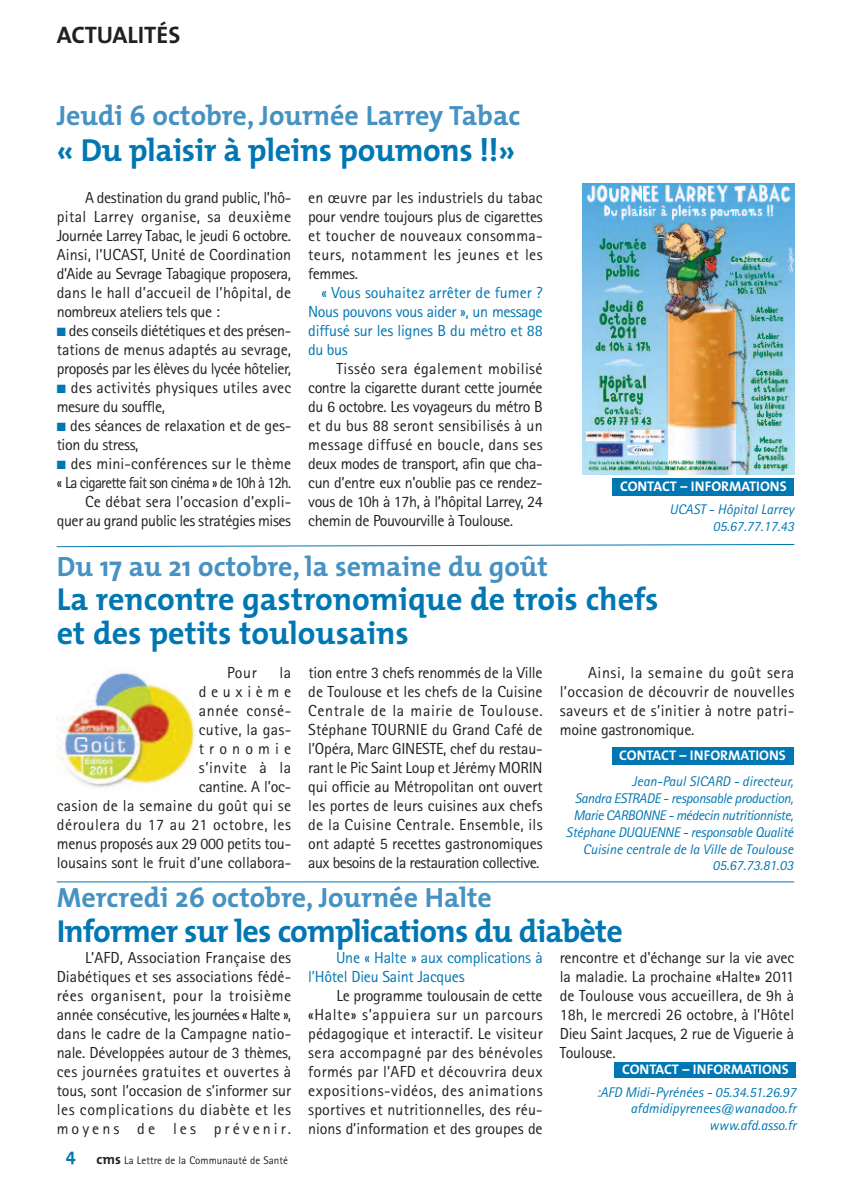
<style>
.page{position:relative;width:851px;height:1191px;background:#fff}
.page>*{position:absolute;margin:0;border:0;box-sizing:border-box;transform-origin:0 0}
.t1{font:700 32px/34px "The Mix";letter-spacing:-.01em;color:#0077b2}
.t2{font:700 28px "The Mix";color:#4592c3}
.t3{font:700 24px "The Mix";letter-spacing:-.005em;color:#231f20}
.t4{font:16px/19px "Rotis Sans Serif";letter-spacing:-.005em;color:#231f20;text-align:justify}
.t5{font:16px/19px "Rotis Sans Serif";letter-spacing:.02em;color:#231f20;text-align:right}
.t6{font:16px/19px "Rotis Sans Serif";letter-spacing:-.015em;color:#0077b2;text-align:justify}
.t7{font:16px/19px "Rotis Sans Serif";letter-spacing:-.025em;color:#231f20;text-align:right}
.t8{font:16px/19px "Rotis Sans Serif";letter-spacing:.015em;color:#231f20}
.t9{font:italic 14px/16.8px "Rotis Sans Serif";letter-spacing:-.02em;color:#0077b2;text-align:right}
.t10{font:italic 14px/16.8px "Rotis Sans Serif";color:#0077b2;text-align:right}
.t11{font:700 14px "The Mix";color:#fff}
.t12{font:11px "Rotis Sans Serif";color:#231f20}
.s1{color:#0077b2}
.s2{font-family:"The Mix";font-weight:700;font-size:14px}
</style>
<div class="page">
<div style="left:611px;top:747px;width:182px;height:17px;background:#0077b2"></div>
<div style="left:612px;top:478px;width:182px;height:17px;background:#0077b2"></div>
<svg style="left:56px;top:544px;width:738px;height:3px"></svg>
<hr style="left:57px;top:881px;width:737px;height:1px;background:#0077b2">
<img style="left:582px;top:183px;width:212px;height:291px">
<img style="left:57px;top:670px;width:138px;height:119px">
<div style="left:614px;top:1062px;width:182px;height:15px;background:#0077b2"></div>
<h3 class="t3" style="left:57px;top:27px;width:125px">ACTUALITÉS</h3>
<h2 class="t2" style="left:57px;top:106px;width:465px">Jeudi 6 octobre, Journée Larrey Tabac</h2>
<h1 class="t1" style="left:57px;top:137px;width:460px">« Du plaisir à pleins poumons !!»</h1>
<p class="t4" style="left:57px;top:190px;width:236px;text-indent:28px">A destination du grand public, l’hô&shy;pital Larrey organise, sa deuxième Journée Larrey Tabac, le jeudi 6 octobre.<br>Ainsi, l’UCAST, Unité de Coordination d’Aide au Sevrage Tabagique proposera, dans le hall d’accueil de l’hôpital, de nombreux ateliers tels que :</p>
<p class="t4" style="left:57px;top:323px;width:236px"><span class="s1">■</span> des conseils diététiques et des présen&shy;tations de menus adaptés au sevrage, proposés par les élèves du lycée hôtelier,</p>
<p class="t8" style="left:57px;top:380px;width:236px"><span class="s1">■</span> des activités physiques utiles avec mesure du souffle,</p>
<p class="t4" style="left:57px;top:418px;width:236px"><span class="s1">■</span> des séances de relaxation et de ges&shy;tion du stress,</p>
<p class="t7" style="left:57px;top:456px;width:236px"><span class="s1">■</span> des mini-conférences sur le thème « La cigarette fait son cinéma » de 10h à 12h.<br>Ce débat sera l’occasion d’expli&shy;quer au grand public les stratégies mises</p>
<p class="t4" style="left:308px;top:190px;width:236px">en œuvre par les industriels du tabac pour vendre toujours plus de cigarettes et toucher de nouveaux consomma&shy;teurs, notamment les jeunes et les femmes.</p>
<p class="t6" style="left:308px;top:285px;width:236px;text-indent:13px">« Vous souhaitez arrêter de fumer ?<br>Nous pouvons vous aider », un message diffusé sur les lignes B du métro et 88 du bus</p>
<p class="t4" style="left:308px;top:361px;width:236px;text-indent:28px">Tisséo sera également mobilisé contre la cigarette durant cette journée du 6 octobre. Les voyageurs du métro B et du bus 88 seront sensibilisés à un message diffusé en boucle, dans ses deux modes de transport, afin que cha&shy;cun d’entre eux n’oublie pas ce rendez&shy;vous de 10h à 17h, à l’hôpital Larrey, 24 chemin de Pouvourville à Toulouse.</p>
<p class="t11" style="left:620px;top:482px;width:168px">CONTACT – INFORMATIONS</p>
<p class="t10" style="left:669px;top:502px;width:126px">UCAST - Hôpital Larrey<br>05.67.77.17.43</p>
<h2 class="t2" style="left:57px;top:557px;width:492px">Du 17 au 21 octobre, la semaine du goût</h2>
<h1 class="t1" style="left:57px;top:585px;width:603px">La rencontre gastronomique de trois chefs et des petits toulousains</h1>
<p class="t5" style="left:57px;top:665px;width:236px">la<br>deuxième<br>année consé-<br>cutive, la gas-<br>tronomie<br>s’invite à la<br>cantine. A l’oc-<br>casion de la semaine du goût qui se déroulera du 17 au 21 octobre, les menus proposés aux 29 000 petits tou&shy;lousains sont le fruit d’une collabora-</p>
<p class="t4" style="left:308px;top:665px;width:236px">tion entre 3 chefs renommés de la Ville de Toulouse et les chefs de la Cuisine Centrale de la mairie de Toulouse.<br>Stéphane TOURNIE du Grand Café de l’Opéra, Marc GINESTE, chef du restau&shy;rant le Pic Saint Loup et Jérémy MORIN qui officie au Métropolitan ont ouvert les portes de leurs cuisines aux chefs de la Cuisine Centrale. Ensemble, ils ont adapté 5 recettes gastronomiques aux besoins de la restauration collective.</p>
<p class="t4" style="left:227px;top:665px;width:31px">Pour</p>
<p class="t4" style="left:559px;top:665px;width:236px;text-indent:28px">Ainsi, la semaine du goût sera l’occasion de découvrir de nouvelles saveurs et de s’initier à notre patri&shy;moine gastronomique.</p>
<p class="t11" style="left:619px;top:751px;width:168px">CONTACT – INFORMATIONS</p>
<p class="t9" style="left:565px;top:774px;width:229px">Jean-Paul SICARD - directeur,<br>Sandra ESTRADE - responsable production, Marie CARBONNE - médecin nutritionniste, Stéphane DUQUENNE - responsable Qualité Cuisine centrale de la Ville de Toulouse 05.67.73.81.03</p>
<h2 class="t2" style="left:57px;top:888px;width:436px">Mercredi 26 octobre, Journée Halte</h2>
<h1 class="t1" style="left:57px;top:917px;width:567px">Informer sur les complications du diabète</h1>
<p class="t4" style="left:57px;top:950px;width:236px;text-indent:28px">L’AFD, Association Française des Diabétiques et ses associations fédé&shy;rées organisent, pour la troisième année consécutive, les journées « Halte », dans le cadre de la Campagne natio&shy;nale. Développées autour de 3 thèmes, ces journées gratuites et ouvertes à tous, sont l’occasion de s’informer sur les complications du diabète et les moyens de les prévenir.</p>
<p class="t6" style="left:308px;top:950px;width:236px;text-indent:28px">Une « Halte » aux complications à l’Hôtel Dieu Saint Jacques</p>
<p class="t4" style="left:308px;top:988px;width:236px;text-indent:28px">Le programme toulousain de cette «Halte» s’appuiera sur un parcours pédagogique et interactif. Le visiteur sera accompagné par des bénévoles formés par l’AFD et découvrira deux expositions-vidéos, des animations sportives et nutritionnelles, des réu&shy;nions d’information et des groupes de</p>
<p class="t12" style="left:66px;top:1156px;width:223px"><sup>4</sup> <span class="s2">cms</span> La Lettre de la Communauté de Santé</p>
<p class="t4" style="left:559px;top:950px;width:236px">rencontre et d'échange sur la vie avec la maladie. La prochaine «Halte» 2011 de Toulouse vous accueillera, de 9h à 18h, le mercredi 26 octobre, à l’Hôtel Dieu Saint Jacques, 2 rue de Viguerie à Toulouse.</p>
<p class="t11" style="left:622px;top:1064px;width:168px">CONTACT – INFORMATIONS</p>
<p class="t10" style="left:597px;top:1084px;width:200px">:AFD Midi-Pyrénées - 05.34.51.26.97 afdmidipyrenees@wanadoo.fr www.afd.asso.fr</p>
</div>
